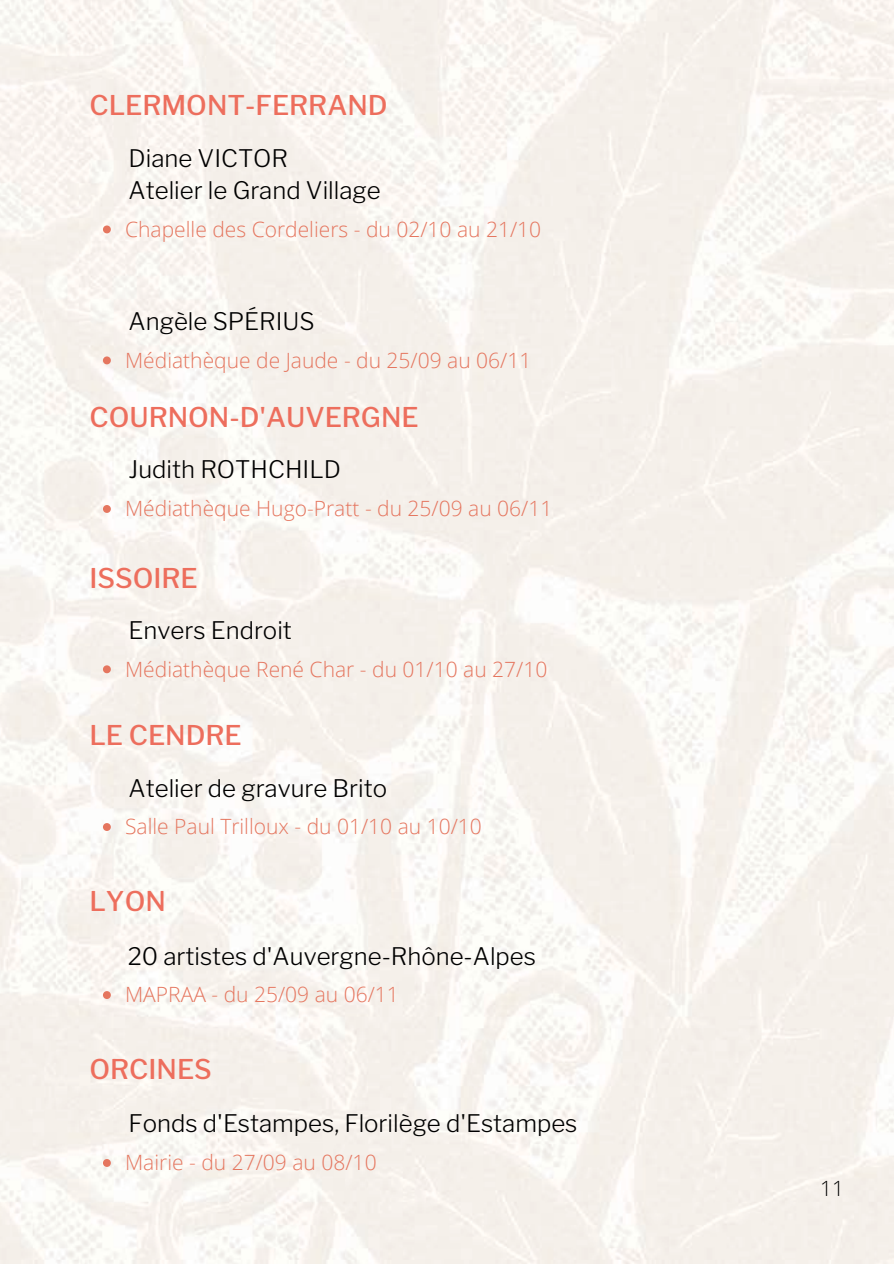
<style>
.page{position:relative;width:894px;height:1264px;background:#fff}
.page>*{position:absolute;margin:0;border:0;box-sizing:border-box;transform-origin:0 0}
.t1{font:500 27px "Libre Franklin";color:#ed6e5d}
.t2{font:300 24px/32.7px "Libre Franklin";color:#000}
.t3{font:300 21px "Open Sans";color:#e5765f}
.t4{font:300 21px "Open Sans";color:#000}
</style>
<div class="page">
<svg style="left:103px;top:225px;width:8px;height:8px"></svg>
<svg style="left:103px;top:356px;width:8px;height:8px"></svg>
<svg style="left:103px;top:505px;width:8px;height:8px"></svg>
<svg style="left:103px;top:665px;width:8px;height:8px"></svg>
<svg style="left:103px;top:823px;width:8px;height:8px"></svg>
<svg style="left:103px;top:991px;width:8px;height:8px"></svg>
<svg style="left:103px;top:1158px;width:8px;height:8px"></svg>
<p class="t1" style="left:89px;top:89px;width:299px">CLERMONT-FERRAND</p>
<p class="t2" style="left:129px;top:142px;width:253px">Diane VICTOR<br>Atelier le Grand Village</p>
<p class="t3" style="left:125px;top:215px;width:417px">Chapelle des Cordeliers - du 02/10 au 21/10</p>
<p class="t2" style="left:129px;top:305px;width:187px">Angèle SPÉRIUS</p>
<p class="t3" style="left:125px;top:346px;width:407px">Médiathèque de Jaude - du 25/09 au 06/11</p>
<p class="t1" style="left:89px;top:401px;width:331px">COURNON-D'AUVERGNE</p>
<p class="t2" style="left:129px;top:453px;width:214px">Judith ROTHCHILD</p>
<p class="t3" style="left:125px;top:494px;width:428px">Médiathèque Hugo-Pratt - du 25/09 au 06/11</p>
<p class="t1" style="left:89px;top:561px;width:110px">ISSOIRE</p>
<p class="t2" style="left:129px;top:613px;width:165px">Envers Endroit</p>
<p class="t3" style="left:125px;top:654px;width:423px">Médiathèque René Char - du 01/10 au 27/10</p>
<p class="t1" style="left:89px;top:719px;width:154px">LE CENDRE</p>
<p class="t2" style="left:129px;top:771px;width:260px">Atelier de gravure Brito</p>
<p class="t3" style="left:125px;top:812px;width:358px">Salle Paul Trilloux - du 01/10 au 10/10</p>
<p class="t1" style="left:89px;top:885px;width:78px">LYON</p>
<p class="t2" style="left:128px;top:939px;width:409px">20 artistes d'Auvergne-Rhône-Alpes</p>
<p class="t3" style="left:125px;top:980px;width:275px">MAPRAA - du 25/09 au 06/11</p>
<p class="t1" style="left:89px;top:1053px;width:124px">ORCINES</p>
<p class="t2" style="left:129px;top:1107px;width:450px">Fonds d'Estampes, Florilège d'Estampes</p>
<p class="t3" style="left:125px;top:1148px;width:253px">Mairie - du 27/09 au 08/10</p>
<p class="t4" style="left:819px;top:1173px;width:25px">11</p>
</div>
